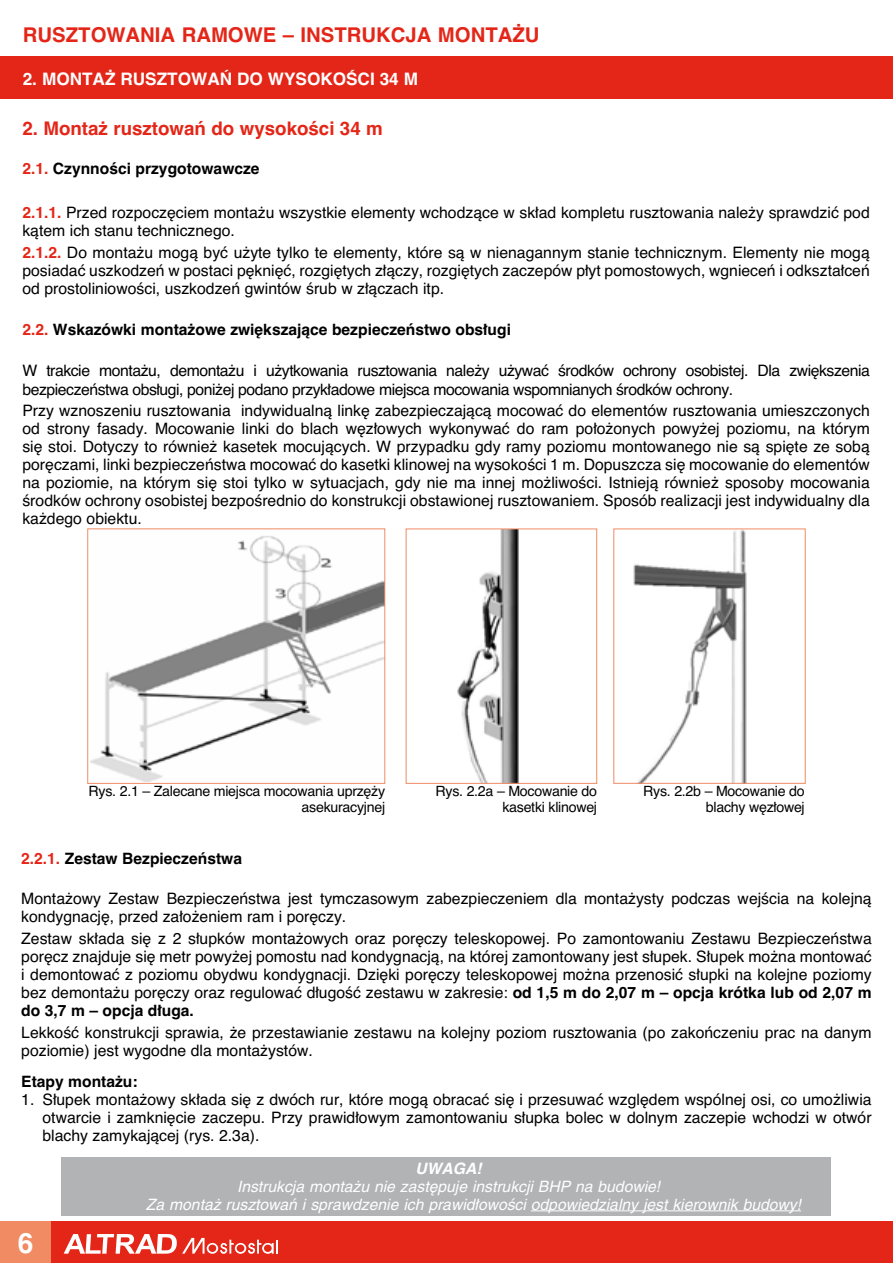
<style>
.page{position:relative;width:893px;height:1263px;background:#fff}
.page>*{position:absolute;margin:0;border:0;box-sizing:border-box;transform-origin:0 0}
.t1{font:700 27px "Phelvetica";color:#fff}
.t2{font:700 19.5px "Phelvetica";color:#e42618}
.t3{font:700 18px "Phelvetica";color:#e42618}
.t4{font:700 16.5px "Phelvetica";color:#fff}
.t5{font:15px/18px "Phelvetica";color:#000;text-align:justify}
.t6{font:15px/19.5px "Phelvetica";letter-spacing:-.03em;color:#000}
.t7{font:italic 15px/18px "Phelvetica";color:#fff}
.t8{font:700 15px "Phelvetica";color:#000}
.t9{font:italic 700 15px "Phelvetica";color:#fff}
.t10{font:13.5px/16.2px "Phelvetica";letter-spacing:-.02em;color:#000;text-align:right}
.s1{color:#e42618}
.s2{font-weight:700;color:#e42618}
.s3{font-weight:700}
</style>
<div class="page">
<div style="left:51px;top:1221px;width:842px;height:42px;background:#e42618"></div>
<div style="left:0;top:56px;width:893px;height:43px;background:#e42618"></div>
<div style="left:0;top:1221px;width:51px;height:42px;background:#f08b63"></div>
<svg style="left:64px;top:1234px;width:214px;height:20px"></svg>
<div style="left:62px;top:1157px;width:769px;height:58px;background:#b1b3b4"></div>
<hr style="left:531px;top:1210px;width:270px;height:1px;background:#fff">
<img style="left:633px;top:531px;width:114px;height:250px">
<img style="left:90px;top:536px;width:293px;height:245px">
<img style="left:457px;top:531px;width:62px;height:250px">
<div style="left:406px;top:529px;width:191px;height:254px;border:1px solid #f08b63"></div>
<h2 class="t2" style="left:23px;top:23px;width:518px">RUSZTOWANIA RAMOWE – INSTRUKCJA MONTA˚U</h2>
<p class="t4" style="left:23px;top:69px;width:397px">2. MONTA˚ RUSZTOWA¡ DO WYSOKOÂCI 34 M</p>
<p class="t3" style="left:22px;top:117px;width:362px">2. Monta˝ rusztowaƒ do wysokoÊci 34 m</p>
<p class="t8" style="left:22px;top:160px;width:239px"><span class="s1">2.1.</span> CzynnoÊci przygotowawcze</p>
<p class="t5" style="left:22px;top:204px;width:849px"><span class="s2">2.1.1.</span> Przed rozpocz´ciem monta˝u wszystkie elementy wchodzàce w sk∏ad kompletu rusztowania nale˝y sprawdziç pod kàtem ich stanu technicznego.</p>
<p class="t5" style="left:22px;top:244px;width:849px"><span class="s2">2.1.2.</span> Do monta˝u mogà byç u˝yte tylko te elementy, które sà w nienagannym stanie technicznym. Elementy nie mogà posiadaç uszkodzeƒ w postaci p´kni´ç, rozgi´tych z∏àczy, rozgi´tych zaczepów p∏yt pomostowych, wgnieceƒ i odkszta∏ceƒ od prostoliniowoÊci, uszkodzeƒ gwintów Êrub w z∏àczach itp.</p>
<p class="t8" style="left:22px;top:320px;width:490px"><span class="s1">2.2.</span> Wskazówki monta˝owe zwi´kszajàce bezpieczeƒstwo obs∏ugi</p>
<p class="t6" style="left:22px;top:360px;width:849px">W trakcie monta˝u, demonta˝u i u˝ytkowania rusztowania nale˝y u˝ywaç Êrodków ochrony osobistej. Dla zwi´kszenia bezpieczeƒstwa obs∏ugi, poni˝ej podano przyk∏adowe miejsca mocowania wspomnianych Êrodków ochrony.</p>
<p class="t5" style="left:22px;top:402px;width:849px">Przy wznoszeniu rusztowania indywidualnà link´ zabezpieczajàcà mocowaç do elementów rusztowania umieszczonych od strony fasady. Mocowanie linki do blach w´z∏owych wykonywaç do ram po∏o˝onych powy˝ej poziomu, na którym si´ stoi. Dotyczy to równie˝ kasetek mocujàcych. W przypadku gdy ramy poziomu montowanego nie sà spi´te ze sobà por´czami, linki bezpieczeƒstwa mocowaç do kasetki klinowej na wysokoÊci 1 m. Dopuszcza si´ mocowanie do elementów na poziomie, na którym si´ stoi tylko w sytuacjach, gdy nie ma innej mo˝liwoÊci. Istniejà równie˝ sposoby mocowania Êrodków ochrony osobistej bezpoÊrednio do konstrukcji obstawionej rusztowaniem. Sposób realizacji jest indywidualny dla ka˝dego obiektu.</p>
<p class="t10" style="left:89px;top:783px;width:298px">Rys. 2.1 – Zalecane miejsca mocowania uprz´˝y asekuracyjnej</p>
<p class="t10" style="left:643px;top:783px;width:163px">Rys. 2.2b – Mocowanie do blachy w´z∏owej</p>
<p class="t10" style="left:436px;top:783px;width:163px">Rys. 2.2a – Mocowanie do kasetki klinowej</p>
<p class="t8" style="left:21px;top:849px;width:222px"><span class="s1">2.2.1.</span> Zestaw Bezpieczeƒstwa</p>
<p class="t5" style="left:21px;top:889px;width:852px">Monta˝owy Zestaw Bezpieczeƒstwa jest tymczasowym zabezpieczeniem dla monta˝ysty podczas wejÊcia na kolejnà kondygnacj´, przed za∏o˝eniem ram i por´czy.</p>
<p class="t5" style="left:21px;top:929px;width:852px">Zestaw sk∏ada si´ z 2 s∏upków monta˝owych oraz por´czy teleskopowej. Po zamontowaniu Zestawu Bezpieczeƒstwa por´cz znajduje si´ metr powy˝ej pomostu nad kondygnacjà, na której zamontowany jest s∏upek. S∏upek mo˝na montowaç i demontowaç z poziomu obydwu kondygnacji. Dzi´ki por´czy teleskopowej mo˝na przenosiç s∏upki na kolejne poziomy bez demonta˝u por´czy oraz regulowaç d∏ugoÊç zestawu w zakresie: <span class="s3">od 1,5 m do 2,07 m – opcja krótka lub od 2,07 m do 3,7 m – opcja d∏uga.</span></p>
<p class="t5" style="left:21px;top:1023px;width:852px">LekkoÊç konstrukcji sprawia, ˝e przestawianie zestawu na kolejny poziom rusztowania (po zakoƒczeniu prac na danym poziomie) jest wygodne dla monta˝ystów.</p>
<p class="t8" style="left:21px;top:1073px;width:118px">Etapy monta˝u:</p>
<p class="t5" style="left:43px;top:1091px;width:831px;text-indent:-21px">1. S∏upek monta˝owy sk∏ada si´ z dwóch rur, które mogà obracaç si´ i przesuwaç wzgl´dem wspólnej osi, co umo˝liwia otwarcie i zamkni´cie zaczepu. Przy prawid∏owym zamontowaniu s∏upka bolec w dolnym zaczepie wchodzi w otwór blachy zamykajàcej (rys. 2.3a).</p>
<h1 class="t1" style="left:18px;top:1227px;width:17px">6</h1>
<p class="t9" style="left:415px;top:1159px;width:68px">UWAGA!</p>
<p class="t7" style="left:146px;top:1178px;width:657px;text-indent:91px">Instrukcja monta˝u nie zast´puje instrukcji BHP na budowie!<br>Za monta˝ rusztowaƒ i sprawdzenie ich prawid∏owoÊci odpowiedzialny jest kierownik budowy!</p>
</div>
